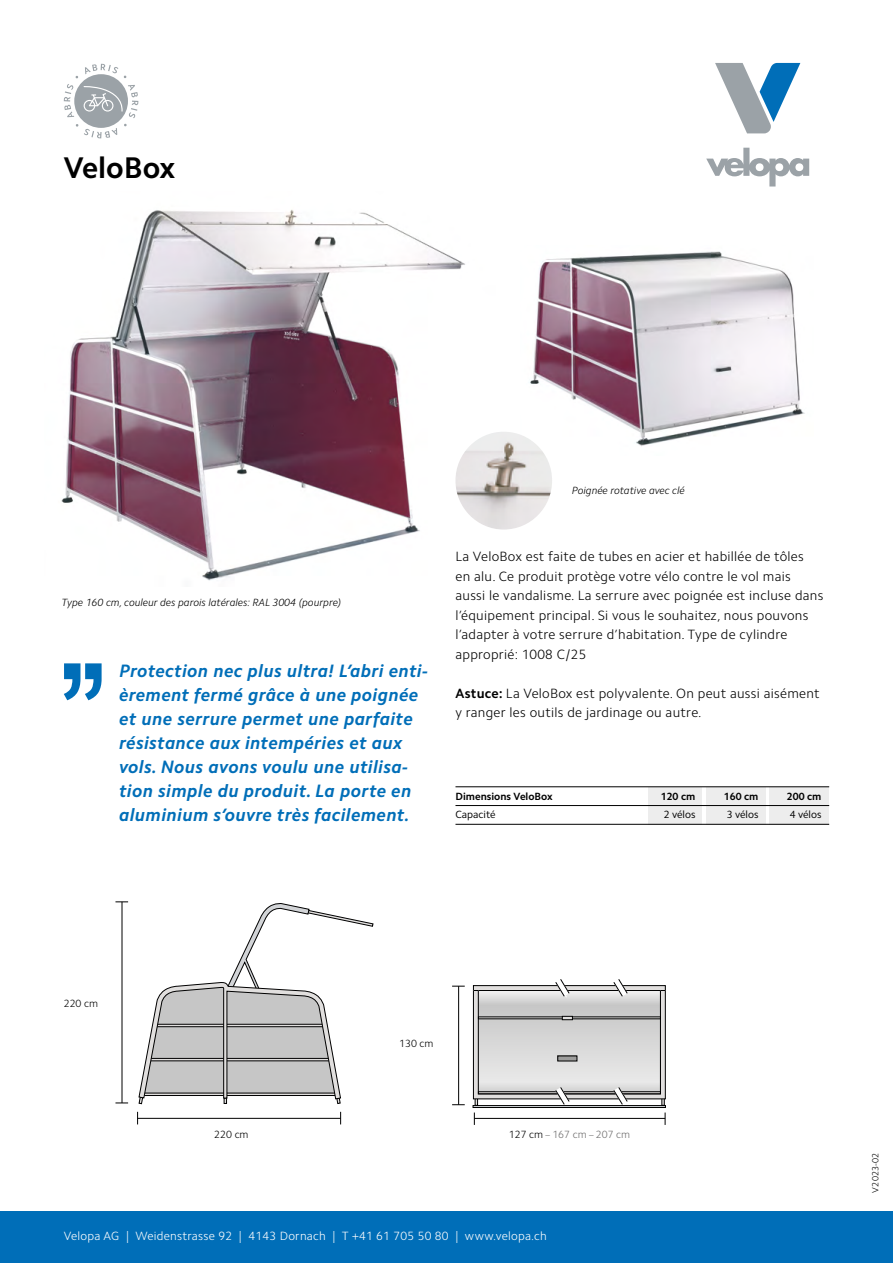
<style>
.page{position:relative;width:893px;height:1263px;background:#fff}
.page>*{position:absolute;margin:0;border:0;box-sizing:border-box;transform-origin:0 0}
.t1{font:700 30px "Camphor Std";color:#000}
.t2{font:italic 700 18px/24px "Camphor Std";letter-spacing:.02em;color:#006eb8}
.t3{font:condensed 18px "Frutiger Next LT";color:#878787}
.t4{font:condensed 18px "Frutiger Next LT";color:#000}
.t5{font:300 13.5px/19.5px "Camphor Std";letter-spacing:.02em;color:#000}
.t6{font:300 12px "Camphor Std";letter-spacing:.02em;color:#fff}
.t7{font:italic 300 10.5px "Camphor Std";color:#000}
.t8{font:700 10.5px "Camphor Std";color:#000}
.t9{font:10.5px "Camphor Std";color:#000}
.t10{font:300 10.5px "Camphor Std";color:#706f6f}
.t11{font:300 10.5px "Camphor Std";color:#000}
.t12{font:300 9px "Camphor Std";letter-spacing:.02em;color:#000}
.s1{font-weight:700}
.s2{color:#000}
</style>
<div class="page">
<div style="left:0;top:1212px;width:893px;height:51px;background:#006eb8"></div>
<svg style="left:715px;top:63px;width:85px;height:70px"></svg>
<svg style="left:706px;top:148px;width:103px;height:38px"></svg>
<svg style="left:64px;top:663px;width:38px;height:37px"></svg>
<img style="left:530px;top:251px;width:275px;height:196px">
<img style="left:61px;top:209px;width:404px;height:372px">
<img style="left:455px;top:432px;width:97px;height:97px">
<hr style="left:455px;top:786px;width:374px;height:1px;background:#000">
<hr style="left:455px;top:805px;width:374px;height:1px;background:#000">
<hr style="left:455px;top:824px;width:374px;height:1px;background:#000">
<div style="left:770px;top:787px;width:59px;height:37px;background:#ededed"></div>
<div style="left:706px;top:787px;width:59px;height:37px;background:#ededed"></div>
<div style="left:649px;top:787px;width:53px;height:37px;background:#ededed"></div>
<svg style="left:139px;top:903px;width:234px;height:201px"></svg>
<svg style="left:137px;top:1112px;width:1px;height:12px"></svg>
<hr style="left:138px;top:1118px;width:203px;height:1px;background:#000">
<svg style="left:115px;top:1103px;width:13px;height:1px"></svg>
<svg style="left:115px;top:901px;width:13px;height:1px"></svg>
<hr style="left:122px;top:902px;width:1px;height:201px;background:#000">
<div style="left:473px;top:1105px;width:193px;height:3px;border:1px solid #000"></div>
<svg style="left:452px;top:1104px;width:13px;height:1px"></svg>
<svg style="left:452px;top:986px;width:13px;height:1px"></svg>
<hr style="left:458px;top:986px;width:1px;height:119px;background:#000">
<svg style="left:665px;top:1112px;width:1px;height:13px"></svg>
<svg style="left:474px;top:1112px;width:1px;height:13px"></svg>
<hr style="left:474px;top:1118px;width:191px;height:1px;background:#000">
<svg style="left:473px;top:979px;width:193px;height:126px;background:#ccc"></svg>
<svg style="left:64px;top:64px;width:74px;height:74px"></svg>
<h1 class="t1" style="left:64px;top:150px;width:113px">VeloBox</h1>
<p class="t7" style="left:62px;top:596px;width:281px">Type 160 cm, couleur des parois latérales: RAL 3004 (pourpre)</p>
<p class="t2" style="left:119px;top:658px;width:310px">Protection nec plus ultra! L’abri enti&shy;èrement fermé grâce à une poignée et une serrure permet une parfaite résistance aux intempéries et aux vols. Nous avons voulu une utilisa&shy;tion simple du produit. La porte en aluminium s’ouvre très facilement.</p>
<p class="t7" style="left:572px;top:484px;width:114px">Poignée rotative avec clé</p>
<p class="t5" style="left:455px;top:547px;width:369px">La VeloBox est faite de tubes en acier et habillée de tôles<br>en alu. Ce produit protège votre vélo contre le vol mais aussi le vandalisme. La serrure avec poignée est incluse dans l’équipement principal. Si vous le souhaitez, nous pouvons l’adapter à votre serrure d’habitation. Type de cylindre approprié: 1008 C/25</p>
<p class="t5" style="left:455px;top:683px;width:366px"><span class="s1">Astuce:</span> La VeloBox est polyvalente. On peut aussi aisément y ranger les outils de jardinage ou autre.</p>
<p class="t8" style="left:455px;top:790px;width:99px">Dimensions VeloBox</p>
<p class="t8" style="left:661px;top:790px;width:36px">120 cm</p>
<p class="t8" style="left:724px;top:790px;width:36px">160 cm</p>
<p class="t8" style="left:787px;top:790px;width:36px">200 cm</p>
<p class="t9" style="left:455px;top:809px;width:42px">Capacité</p>
<p class="t9" style="left:664px;top:809px;width:33px">2 vélos</p>
<p class="t9" style="left:727px;top:809px;width:33px">3 vélos</p>
<p class="t9" style="left:790px;top:809px;width:33px">4 vélos</p>
<h2 class="t4" style="left:62px;top:994px;width:50px">220 cm</h2>
<p class="t11" style="left:64px;top:997px;width:36px">220 cm</p>
<h2 class="t4" style="left:398px;top:1032px;width:50px">130 cm</h2>
<p class="t11" style="left:399px;top:1037px;width:36px">130 cm</p>
<h2 class="t4" style="left:211px;top:1126px;width:50px">220 cm</h2>
<p class="t11" style="left:214px;top:1128px;width:36px">220 cm</p>
<p class="t10" style="left:509px;top:1128px;width:123px"><span class="s2">127 cm</span> – 167 cm – 207 cm</p>
<h2 class="t3" style="left:481px;top:1127px;width:180px"><span class="s2">127 cm</span> – 167 cm – 207 cm</h2>
<p class="t6" style="left:64px;top:1229px;width:485px">Velopa AG | Weidenstrasse 92 | 4143 Dornach | T +41 61 705 50 80 | www.velopa.ch</p>
<p class="t12" style="left:870px;top:1192px;width:42px;rotate:-90deg">V2023-02</p>
</div>
